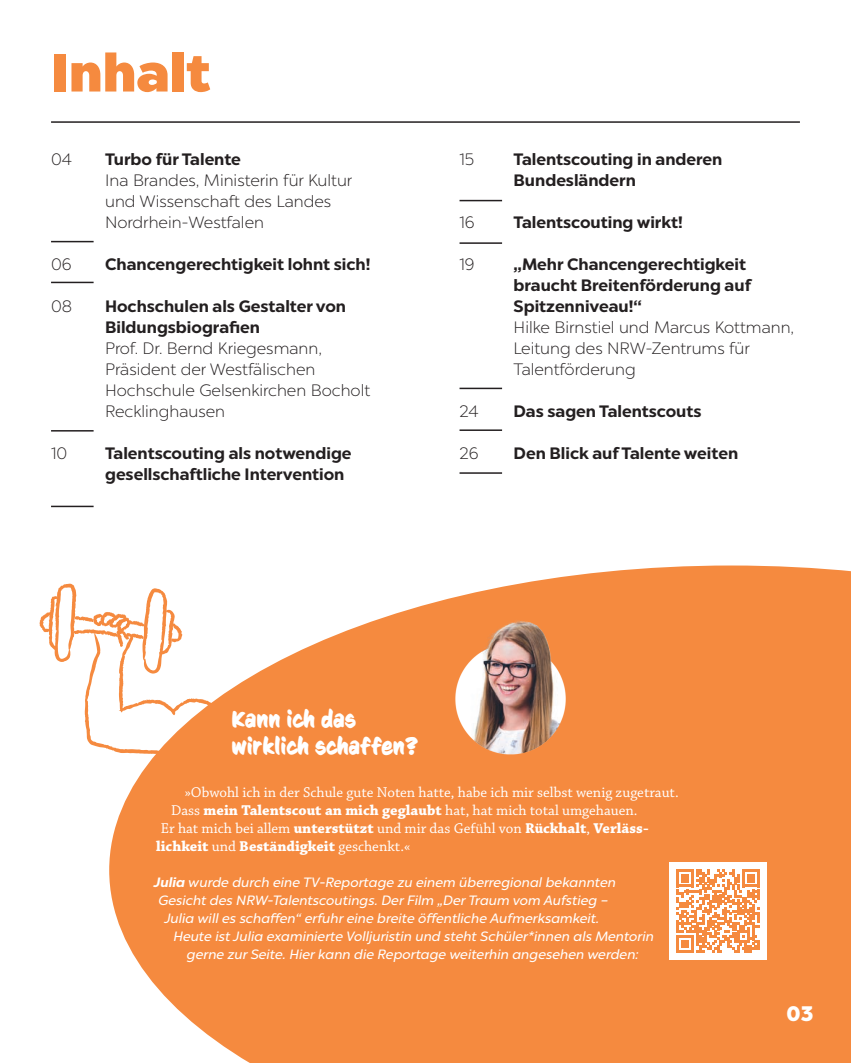
<style>
.page{position:relative;width:851px;height:1063px;background:#fff}
.page>*{position:absolute;margin:0;border:0;box-sizing:border-box;transform-origin:0 0}
.t1{font:800 54px "Chronica Pro";color:#f58a3f}
.t2{font:700 22.5px/27px "CC Sign Language";color:#fff}
.t3{font:800 21px "Chronica Pro";color:#fff}
.t4{font:700 16.5px/21px "Chronica Pro";color:#231f20}
.t5{font:300 16.5px/21px "Chronica Pro";color:#231f20}
.t6{font:15px "Chaparral Pro";color:#fff}
.t7{font:700 15px "Chaparral Pro";color:#fff}
.t8{font:13.5px "Chronica Pro Regular It";color:#fff}
.s1{font-weight:700}
.s2{font-weight:400}
.s3{font-family:"Chronica Pro";font-weight:700;font-style:italic}
</style>
<div class="page">
<svg style="left:109px;top:566px;width:741px;height:497px;background:#f69653"></svg>
<hr style="left:51px;top:121px;width:748px;height:2px;background:#231f20">
<hr style="left:51px;top:241px;width:43px;height:1px;background:#231f20">
<hr style="left:459px;top:200px;width:43px;height:1px;background:#231f20">
<hr style="left:459px;top:242px;width:43px;height:2px;background:#231f20">
<hr style="left:459px;top:388px;width:43px;height:1px;background:#231f20">
<hr style="left:459px;top:429px;width:43px;height:2px;background:#231f20">
<hr style="left:459px;top:472px;width:43px;height:2px;background:#231f20">
<hr style="left:51px;top:282px;width:43px;height:1px;background:#231f20">
<hr style="left:51px;top:430px;width:43px;height:2px;background:#231f20">
<hr style="left:51px;top:506px;width:43px;height:1px;background:#231f20">
<img style="left:425px;top:614px;width:170px;height:155px">
<div style="left:669px;top:863px;width:97px;height:97px;background:#fff"></div>
<svg style="left:676px;top:870px;width:83px;height:83px"></svg>
<svg style="left:39px;top:584px;width:183px;height:170px"></svg>
<h1 class="t1" style="left:51px;top:38px;width:161px">Inhalt</h1>
<p class="t5" style="left:51px;top:149px;width:22px">04</p>
<p class="t4" style="left:105px;top:149px;width:137px">Turbo für Talente</p>
<p class="t5" style="left:105px;top:170px;width:249px">Ina Brandes, Ministerin für Kultur und Wissenschaft des Landes<br>Nordrhein-Westfalen</p>
<p class="t5" style="left:51px;top:254px;width:22px">06</p>
<p class="t4" style="left:105px;top:254px;width:267px">Chancengerechtigkeit lohnt sich!</p>
<p class="t5" style="left:51px;top:296px;width:23px">08</p>
<p class="t4" style="left:105px;top:296px;width:242px">Hochschulen als Gestalter von<br>Bildungsbiografien</p>
<p class="t5" style="left:105px;top:338px;width:266px">Prof. Dr. Bernd Kriegesmann,<br>Präsident der Westfälischen<br>Hochschule Gelsenkirchen Bocholt<br>Recklinghausen</p>
<p class="t5" style="left:51px;top:443px;width:18px">10</p>
<p class="t4" style="left:105px;top:443px;width:248px">Talentscouting als notwendige gesellschaftliche Intervention</p>
<p class="t5" style="left:459px;top:149px;width:16px">15</p>
<p class="t4" style="left:513px;top:149px;width:210px">Talentscouting in anderen<br>Bundesländern</p>
<p class="t5" style="left:459px;top:212px;width:17px">16</p>
<p class="t4" style="left:513px;top:212px;width:171px">Talentscouting wirkt!</p>
<p class="t5" style="left:459px;top:254px;width:17px">19</p>
<p class="t4" style="left:513px;top:254px;width:239px">„Mehr Chancengerechtigkeit braucht Breitenförderung auf<br>Spitzenniveau!“</p>
<p class="t5" style="left:513px;top:317px;width:282px">Hilke Birnstiel und Marcus Kottmann,<br>Leitung des NRW-Zentrums für<br>Talentförderung</p>
<p class="t5" style="left:459px;top:401px;width:21px">24</p>
<p class="t4" style="left:513px;top:401px;width:189px">Das sagen Talentscouts</p>
<p class="t5" style="left:459px;top:443px;width:21px">26</p>
<p class="t4" style="left:513px;top:443px;width:226px">Den Blick auf Talente weiten</p>
<h2 class="t2" style="left:231px;top:705px;width:188px">Kann ich das wirklich schaffen?</h2>
<p class="t6" style="left:185px;top:784px;width:495px">»Obwohl ich in der Schule gute Noten hatte, habe ich mir selbst wenig zugetraut.</p>
<p class="t6" style="left:171px;top:802px;width:468px">Dass <span class="s1">mein Talentscout an mich geglaubt</span> hat, hat mich total umgehauen.</p>
<p class="t6" style="left:161px;top:820px;width:489px">Er hat mich bei allem <span class="s1">unterstützt</span> und mir das Gefühl von <span class="s1">Rückhalt</span>, <span class="s1">Verläss-</span></p>
<p class="t7" style="left:156px;top:838px;width:255px">lichkeit <span class="s2">und</span> Beständigkeit <span class="s2">geschenkt.«</span></p>
<p class="t8" style="left:153px;top:874px;width:463px"><span class="s3">Julia</span> wurde durch eine TV-Reportage zu einem überregional bekannten</p>
<p class="t8" style="left:158px;top:892px;width:451px">Gesicht des NRW-Talentscoutings. Der Film „Der Traum vom Aufstieg –</p>
<p class="t8" style="left:164px;top:910px;width:436px">Julia will es schaffen“ erfuhr eine breite öffentliche Aufmerksamkeit.</p>
<p class="t8" style="left:173px;top:928px;width:482px">Heute ist Julia examinierte Volljuristin und steht Schüler*innen als Mentorin</p>
<p class="t8" style="left:186px;top:946px;width:453px">gerne zur Seite. Hier kann die Reportage weiterhin angesehen werden:</p>
<p class="t3" style="left:786px;top:1000px;width:28px">03</p>
</div>
